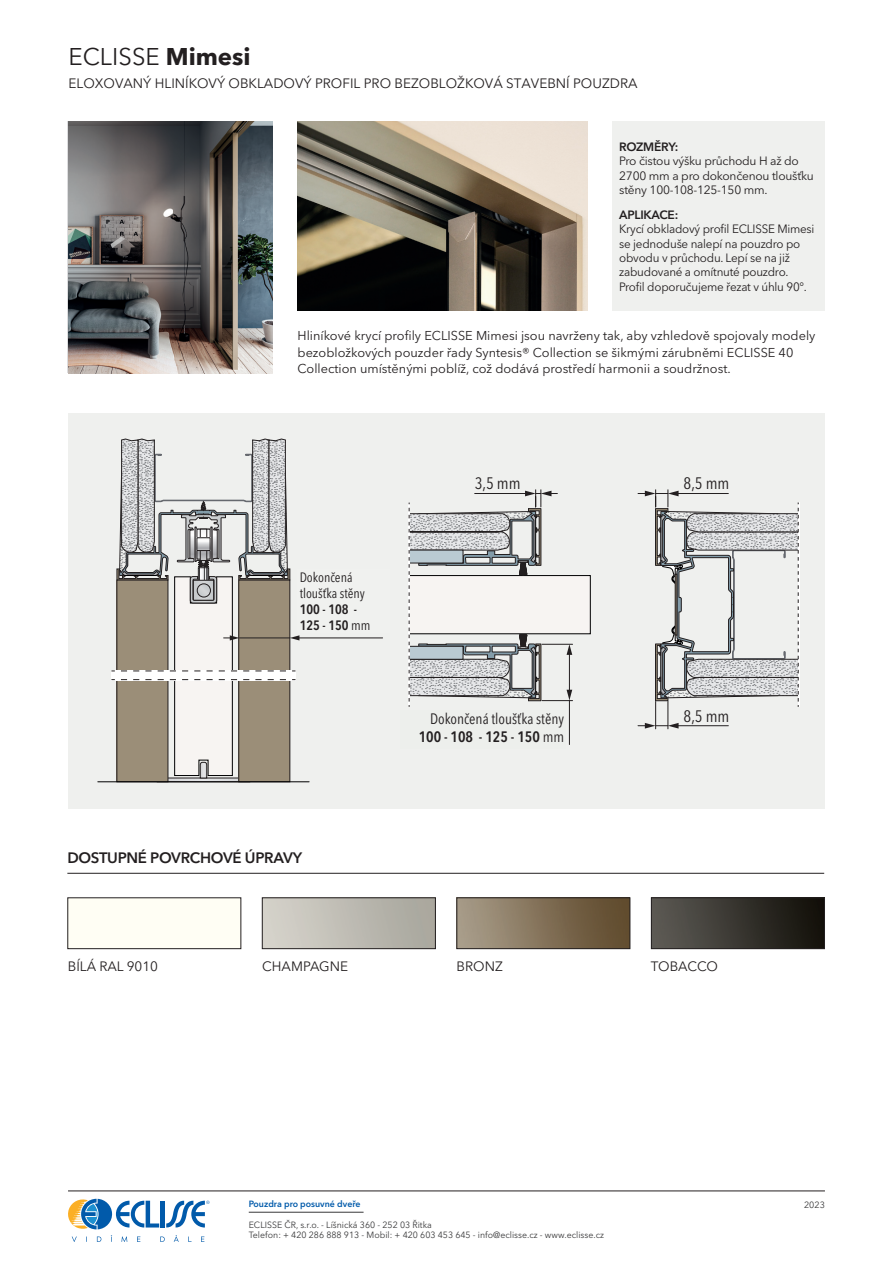
<style>
.page{position:relative;width:893px;height:1263px;background:#fff}
.page>*{position:absolute;margin:0;border:0;box-sizing:border-box;transform-origin:0 0}
.TITOLO{font:24px "Avenir Next LT Pro";color:#231f20}
.t1{font:600 condensed 16.5px/19.8px "Avenir Next LT Pro";color:#231f20;text-align:right}
.t2{font:condensed 16.5px "Avenir Next LT Pro";color:#231f20}
.TITOLO-2{font:600 15px "Avenir Next LT Pro";letter-spacing:-.02em;color:#231f20}
.t3{font:condensed 15px "Avenir Next LT Pro";color:#231f20}
.t4{font:600 condensed 15px "Avenir Next LT Pro";color:#231f20}
.t5{font:600 condensed 14.85px/16.8px "Avenir Next LT Pro";color:#231f20}
.TITOLO-3{font:13.5px "Avenir Next LT Pro";color:#231f20}
.t6{font:condensed 13.5px/16.2px "Avenir Next LT Pro";color:#231f20}
.t7{font:600 condensed 13.5px "Avenir Next LT Pro";color:#231f20}
.t8{font:12.75px/16.5px "Avenir Next LT Pro";color:#231f20}
.t9{font:12px/14.4px "Avenir Next LT Pro";letter-spacing:-.02em;color:#231f20}
.t10{font:600 12px "Avenir Next LT Pro";letter-spacing:-.02em;color:#231f20}
.t11{font:9px/10.5px "Avenir Next LT Pro";color:#383839}
.t12{font:600 9px "Avenir Next LT Pro";color:#015aaa}
.s1{font-weight:700}
.s2{font-weight:400}
</style>
<div class="page">
<div style="left:68px;top:413px;width:757px;height:395px;background:#eff0ee"></div>
<img style="left:68px;top:122px;width:204px;height:251px">
<div style="left:262px;top:898px;width:173px;height:51px;border:1px solid #231f20"></div>
<div style="left:68px;top:898px;width:173px;height:51px;background:#fffef4"></div>
<div style="left:68px;top:898px;width:173px;height:51px;border:1px solid #231f20"></div>
<img style="left:459px;top:900px;width:169px;height:47px">
<div style="left:457px;top:898px;width:173px;height:51px;border:1px solid #231f20"></div>
<img style="left:653px;top:900px;width:170px;height:47px">
<div style="left:651px;top:898px;width:174px;height:51px;border:1px solid #231f20"></div>
<hr style="left:569px;top:700px;width:1px;height:44px;background:#231f20">
<svg style="left:638px;top:490px;width:161px;height:239px"></svg>
<svg style="left:408px;top:490px;width:182px;height:217px"></svg>
<div style="left:675px;top:574px;width:2px;height:61px;border:1px solid #231f20"></div>
<hr style="left:98px;top:781px;width:211px;height:1px;background:#000001">
<hr style="left:298px;top:638px;width:85px;height:1px;background:#231f20">
<svg style="left:111px;top:439px;width:188px;height:339px"></svg>
<hr style="left:239px;top:638px;width:51px;height:1px;background:#231f20">
<img style="left:298px;top:122px;width:289px;height:189px">
<div style="left:298px;top:569px;width:92px;height:63px;background:#f0f1ef"></div>
<hr style="left:249px;top:1212px;width:115px;height:1px;background:#383839">
<hr style="left:68px;top:1191px;width:757px;height:1px;background:#231f20">
<svg style="left:72px;top:1235px;width:132px;height:7px"></svg>
<div style="left:160px;top:1201px;width:5px;height:26px;background:#015aaa"></div>
<svg style="left:68px;top:1199px;width:91px;height:30px"></svg>
<svg style="left:166px;top:1201px;width:44px;height:26px"></svg>
<div style="left:612px;top:122px;width:213px;height:189px;background:#eff0ee"></div>
<hr style="left:67px;top:873px;width:757px;height:1px;background:#231f20">
<p class="TITOLO" style="left:68px;top:42px;width:184px">ECLISSE <span class="s1">Mimesi</span></p>
<p class="TITOLO-3" style="left:68px;top:75px;width:570px">ELOXOVANÝ HLINÍKOVÝ OBKLADOVÝ PROFIL PRO BEZOBLOŽKOVÁ STAVEBNÍ POUZDRA</p>
<p class="t10" style="left:619px;top:139px;width:61px">ROZMĚRY:</p>
<p class="t9" style="left:619px;top:154px;width:196px">Pro čistou výšku průchodu H až do<br>2700 mm a pro dokončenou tloušťku stěny 100-108-125-150 mm.</p>
<p class="t10" style="left:619px;top:207px;width:61px">APLIKACE:</p>
<p class="t9" style="left:619px;top:222px;width:197px">Krycí obkladový profil ECLISSE Mimesi se jednoduše nalepí na pouzdro po obvodu v průchodu. Lepí se na již zabudované a omítnuté pouzdro.</p>
<p class="t9" style="left:619px;top:279px;width:189px">Profil doporučujeme řezat v úhlu 90°.</p>
<p class="t8" style="left:298px;top:327px;width:519px">Hliníkové krycí profily ECLISSE Mimesi jsou navrženy tak, aby vzhledově spojovaly modely bezobložkových pouzder řady Syntesis® Collection se šikmými zárubněmi ECLISSE 40<br>Collection umístěnými poblíž, což dodává prostředí harmonii a soudržnost.</p>
<p class="t2" style="left:475px;top:474px;width:47px">3,5 mm</p>
<p class="t2" style="left:683px;top:474px;width:47px">8,5 mm</p>
<p class="t6" style="left:300px;top:569px;width:67px">Dokončená tloušťka stěny</p>
<p class="t7" style="left:300px;top:601px;width:59px">100 - 108 -</p>
<p class="t7" style="left:300px;top:617px;width:72px">125 - 150 <span class="s2">mm</span></p>
<p class="t5" style="left:304px;top:585px;width:80px"><span class="s2">Parete finita<br></span>100 - 108 -<br>125 - 150 <span class="s2">mm</span></p>
<p class="t1" style="left:409px;top:709px;width:159px"><span class="s2">Parete finita<br></span>100 - 108 - 125 - 150 <span class="s2">mm</span></p>
<p class="t2" style="left:683px;top:706px;width:47px">8,5 mm</p>
<p class="t3" style="left:430px;top:709px;width:136px">Dokončená tloušťka stěny</p>
<p class="t4" style="left:419px;top:727px;width:147px">100 - 108 - 125 - 150 <span class="s2">mm</span></p>
<p class="TITOLO-2" style="left:67px;top:849px;width:236px">DOSTUPNÉ POVRCHOVÉ ÚPRAVY</p>
<p class="TITOLO-3" style="left:68px;top:958px;width:92px">BÍLÁ RAL 9010</p>
<p class="TITOLO-3" style="left:262px;top:958px;width:87px">CHAMPAGNE</p>
<p class="TITOLO-3" style="left:457px;top:958px;width:48px">BRONZ</p>
<p class="TITOLO-3" style="left:651px;top:958px;width:69px">TOBACCO</p>
<p class="t12" style="left:249px;top:1198px;width:113px">Pouzdra pro posuvné dveře</p>
<p class="t11" style="left:249px;top:1219px;width:357px">ECLISSE ČR, s.r.o. - Líšnická 360 - 252 03 Řitka<br>Telefon: + 420 286 888 913 - Mobil: + 420 603 453 645 - info@eclisse.cz - www.eclisse.cz</p>
<p class="t11" style="left:804px;top:1199px;width:22px">2023</p>
</div>
